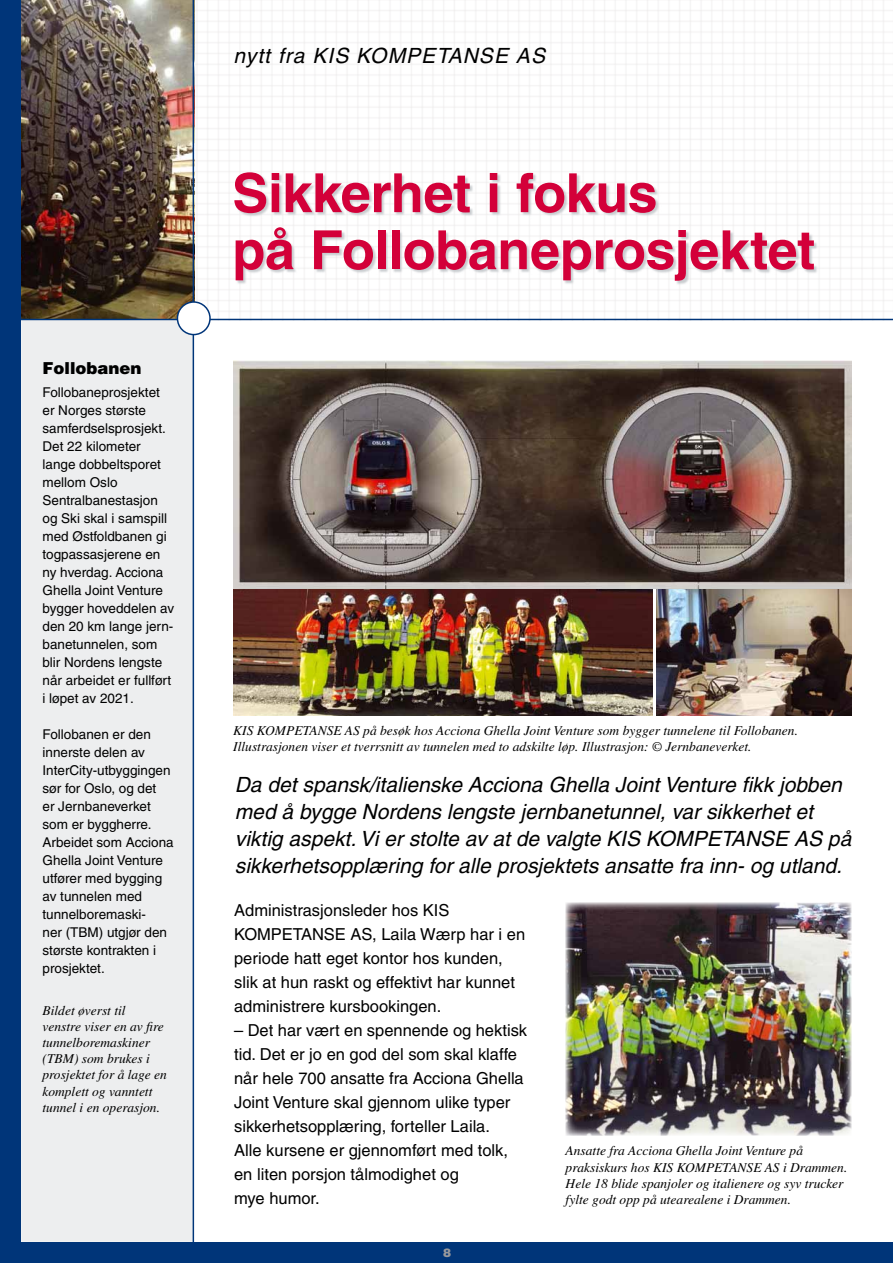
<style>
.page{position:relative;width:893px;height:1263px;background:#003579}
.page>*{position:absolute;margin:0;border:0;box-sizing:border-box;transform-origin:0 0}
.t1{font:700 54px/57px "Helvetica";letter-spacing:-.01em;color:#d30039}
.t2{font:italic 21px/27px "Helvetica";color:#000}
.t3{font:italic 21px "Helvetica";letter-spacing:.05em;color:#000}
.t4{font:16.5px/24px "Helvetica";color:#000}
.t5{font:900 16.5px "Helvetica";color:#000}
.t6{font:13.5px/18px "Helvetica";color:#000}
.t7{font:italic 13.5px/16.2px "Times";color:#000}
.t8{font:900 12px "Helvetica";color:#98989c}
</style>
<div class="page">
<div style="left:21px;top:0;width:872px;height:1242px;background:#fff"></div>
<div style="left:21px;top:319px;width:172px;height:923px;background:#edeeef;border:2px solid #edeeef"></div>
<img style="left:194px;top:0;width:699px;height:319px">
<div style="left:235px;top:172px;width:583px;height:113px;background:#b8bdc1;opacity:.75"></div>
<img style="left:21px;top:0;width:172px;height:319px">
<hr style="left:0;top:319px;width:893px;height:1px;background:#003579">
<hr style="left:193px;top:0;width:1px;height:1244px;background:#003579">
<div style="left:177px;top:302px;width:33px;height:33px;background:#fff;border-radius:50%"></div>
<div style="left:177px;top:301px;width:34px;height:34px;border:2px solid #003579;border-radius:50%"></div>
<img style="left:234px;top:589px;width:419px;height:126px">
<img style="left:657px;top:589px;width:194px;height:126px">
<img style="left:566px;top:903px;width:285px;height:233px">
<img style="left:233px;top:360px;width:618px;height:229px">
<p class="t5" style="left:43px;top:358px;width:101px">Follobanen</p>
<p class="t6" style="left:43px;top:383px;width:133px">Follobaneprosjektet er Norges største samferdselsprosjekt.<br>Det 22 kilometer lange dobbeltsporet mellom Oslo<br>Sentralbanestasjon og Ski skal i samspill med Østfoldbanen gi togpassasjerene en ny hverdag. Acciona<br>Ghella Joint Venture bygger hoveddelen av den 20 km lange jern&shy;banetunnelen, som blir Nordens lengste når arbeidet er fullført i løpet av 2021.</p>
<p class="t6" style="left:43px;top:725px;width:133px">Follobanen er den innerste delen av<br>InterCity-utbyggingen sør for Oslo, og det<br>er Jernbaneverket som er byggherre.<br>Arbeidet som Acciona<br>Ghella Joint Venture utfører med bygging av tunnelen med tunnelboremaski-<br>ner (TBM) utgjør den største kontrakten i prosjektet.</p>
<p class="t7" style="left:43px;top:1002px;width:126px">Bildet øverst til venstre viser en av fire tunnelboremaskiner (TBM) som brukes i prosjektet for å lage en komplett og vanntett tunnel i en operasjon.</p>
<h2 class="t3" style="left:233px;top:43px;width:313px">nytt fra KIS KOMPETANSE AS</h2>
<h1 class="t1" style="left:232px;top:164px;width:584px">Sikkerhet i fokus<br>på Follobaneprosjektet</h1>
<p class="t7" style="left:233px;top:722px;width:566px">KIS KOMPETANSE AS på besøk hos Acciona Ghella Joint Venture som bygger tunnelene til Follobanen.<br>Illustrasjonen viser et tverrsnitt av tunnelen med to adskilte løp. Illustrasjon: © Jernbaneverket.</p>
<p class="t2" style="left:235px;top:771px;width:618px">Da det spansk/italienske Acciona Ghella Joint Venture fikk jobben med å bygge Nordens lengste jernbanetunnel, var sikkerhet et viktig aspekt. Vi er stolte av at de valgte KIS KOMPETANSE AS på sikkerhetsopplæring for alle prosjektets ansatte fra inn- og utland.</p>
<p class="t4" style="left:234px;top:898px;width:293px">Administrasjonsleder hos KIS KOMPETANSE AS, Laila Wærp har i en periode hatt eget kontor hos kunden, slik at hun raskt og effektivt har kunnet administrere kursbookingen.</p>
<p class="t4" style="left:234px;top:1018px;width:294px">– Det har vært en spennende og hektisk tid. Det er jo en god del som skal klaffe når hele 700 ansatte fra Acciona Ghella Joint Venture skal gjennom ulike typer sikkerhetsopplæring, forteller Laila.<br>Alle kursene er gjennomført med tolk, en liten porsjon tålmodighet og<br>mye humor.</p>
<p class="t8" style="left:443px;top:1244px;width:10px">8</p>
<p class="t7" style="left:566px;top:1143px;width:283px">Ansatte fra Acciona Ghella Joint Venture på praksiskurs hos KIS KOMPETANSE AS i Drammen.<br>Hele 18 blide spanjoler og italienere og syv trucker fylte godt opp på utearealene i Drammen.</p>
</div>
